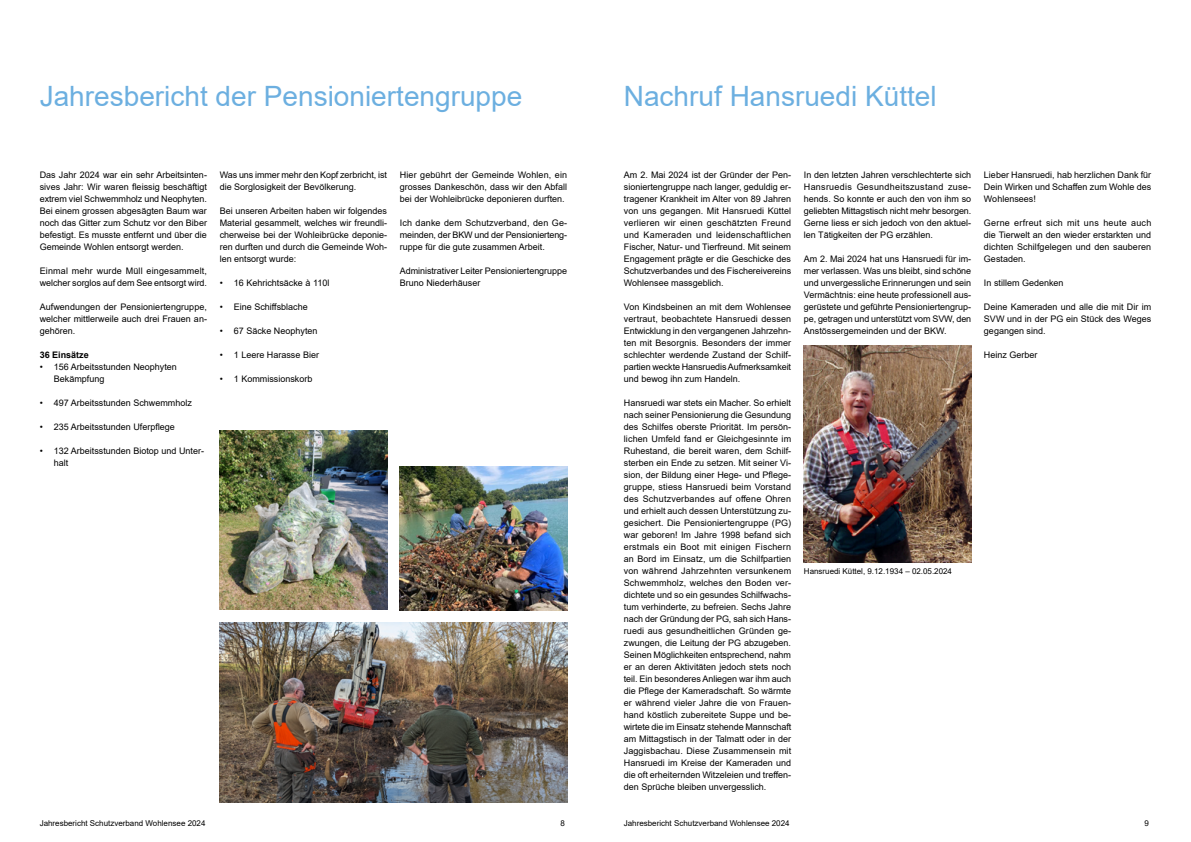
<style>
.page{position:relative;width:1191px;height:842px;background:#fff}
.page>*{position:absolute;margin:0;border:0;box-sizing:border-box;transform-origin:0 0}
.t1{font:28px "Arial";color:#6cafe0}
.t2{font:9px/12px "Arial";color:#000;text-align:justify}
.t3{font:700 9px "Arial";color:#000}
.t4{font:8px "Arial";color:#000}
</style>
<div class="page">
<img style="left:220px;top:430px;width:167px;height:180px">
<img style="left:220px;top:622px;width:347px;height:180px">
<img style="left:400px;top:466px;width:167px;height:144px">
<img style="left:804px;top:346px;width:167px;height:216px">
<h1 class="t1" style="left:40px;top:77px;width:484px">Jahresbericht der Pensioniertengruppe</h1>
<p class="t2" style="left:40px;top:169px;width:169px">Das Jahr 2024 war ein sehr Arbeitsinten&shy;sives Jahr: Wir waren fleissig beschäftigt extrem viel Schwemmholz und Neophyten.<br>Bei einem grossen abgesägten Baum war noch das Gitter zum Schutz vor den Biber befestigt. Es musste entfernt und über die Gemeinde Wohlen entsorgt werden.</p>
<p class="t2" style="left:40px;top:265px;width:169px">Einmal mehr wurde Müll eingesammelt, welcher sorglos auf dem See entsorgt wird.</p>
<p class="t2" style="left:40px;top:301px;width:169px">Aufwendungen der Pensioniertengruppe, welcher mittlerweile auch drei Frauen an&shy;gehören.</p>
<p class="t3" style="left:40px;top:348px;width:51px">36 Einsätze</p>
<p class="t2" style="left:54px;top:361px;width:128px;text-indent:-14px">• 156 Arbeitsstunden Neophyten -<br>Bekämpfung</p>
<p class="t2" style="left:40px;top:397px;width:154px">• 497 Arbeitsstunden Schwemmholz</p>
<p class="t2" style="left:40px;top:421px;width:137px">• 235 Arbeitsstunden Uferpflege</p>
<p class="t2" style="left:54px;top:445px;width:152px;text-indent:-14px">• 132 Arbeitsstunden Biotop und Unter&shy;halt</p>
<p class="t2" style="left:220px;top:169px;width:169px">Was uns immer mehr den Kopf zerbricht, ist die Sorglosigkeit der Bevölkerung.</p>
<p class="t2" style="left:220px;top:205px;width:169px">Bei unseren Arbeiten haben wir folgendes Material gesammelt, welches wir freundli&shy;cherweise bei der Wohleibrücke deponie&shy;ren durften und durch die Gemeinde Woh&shy;len entsorgt wurde:</p>
<p class="t2" style="left:220px;top:277px;width:111px">• 16 Kehrichtsäcke à 110l</p>
<p class="t2" style="left:220px;top:301px;width:90px">• Eine Schiffsblache</p>
<p class="t2" style="left:220px;top:325px;width:99px">• 67 Säcke Neophyten</p>
<p class="t2" style="left:220px;top:349px;width:101px">• 1 Leere Harasse Bier</p>
<p class="t2" style="left:220px;top:373px;width:94px">• 1 Kommissionskorb</p>
<p class="t2" style="left:400px;top:169px;width:169px">Hier gebührt der Gemeinde Wohlen, ein grosses Dankeschön, dass wir den Abfall bei der Wohleibrücke deponieren durften.</p>
<p class="t2" style="left:400px;top:217px;width:169px">Ich danke dem Schutzverband, den Ge&shy;meinden, der BKW und der Pensionierteng&shy;ruppe für die gute zusammen Arbeit.</p>
<p class="t2" style="left:400px;top:265px;width:169px">Administrativer Leiter Pensioniertengruppe<br>Bruno Niederhäuser</p>
<h1 class="t1" style="left:624px;top:77px;width:314px">Nachruf Hansruedi Küttel</h1>
<p class="t2" style="left:624px;top:169px;width:169px">Am 2. Mai 2024 ist der Gründer der Pen&shy;sioniertengruppe nach langer, geduldig er&shy;tragener Krankheit im Alter von 89 Jahren von uns gegangen. Mit Hansruedi Küttel verlieren wir einen geschätzten Freund und Kameraden und leidenschaftlichen Fischer, Natur- und Tierfreund. Mit seinem Engagement prägte er die Geschicke des Schutzverbandes und des Fischereivereins Wohlensee massgeblich.</p>
<p class="t2" style="left:624px;top:301px;width:169px">Von Kindsbeinen an mit dem Wohlensee vertraut, beobachtete Hansruedi dessen Entwicklung in den vergangenen Jahrzehn&shy;ten mit Besorgnis. Besonders der immer schlechter werdende Zustand der Schilf&shy;partien weckte Hansruedis Aufmerksamkeit und bewog ihn zum Handeln.</p>
<p class="t2" style="left:624px;top:397px;width:169px">Hansruedi war stets ein Macher. So erhielt nach seiner Pensionierung die Gesundung des Schilfes oberste Priorität. Im persön&shy;lichen Umfeld fand er Gleichgesinnte im Ruhestand, die bereit waren, dem Schilf&shy;sterben ein Ende zu setzen. Mit seiner Vi&shy;sion, der Bildung einer Hege- und Pflege&shy;gruppe, stiess Hansruedi beim Vorstand des Schutzverbandes auf offene Ohren und erhielt auch dessen Unterstützung zu&shy;gesichert. Die Pensioniertengruppe (PG) war geboren! Im Jahre 1998 befand sich erstmals ein Boot mit einigen Fischern an Bord im Einsatz, um die Schilfpartien von während Jahrzehnten versunkenem Schwemmholz, welches den Boden ver&shy;dichtete und so ein gesundes Schilfwachs&shy;tum verhinderte, zu befreien. Sechs Jahre nach der Gründung der PG, sah sich Hans&shy;ruedi aus gesundheitlichen Gründen ge&shy;zwungen, die Leitung der PG abzugeben.<br>Seinen Möglichkeiten entsprechend, nahm er an deren Aktivitäten jedoch stets noch teil. Ein besonderes Anliegen war ihm auch die Pflege der Kameradschaft. So wärmte er während vieler Jahre die von Frauen&shy;hand köstlich zubereitete Suppe und be&shy;wirtete die im Einsatz stehende Mannschaft am Mittagstisch in der Talmatt oder in der Jaggisbachau. Diese Zusammensein mit Hansruedi im Kreise der Kameraden und die oft erheiternden Witzeleien und treffen&shy;den Sprüche bleiben unvergesslich.</p>
<p class="t2" style="left:804px;top:169px;width:169px">In den letzten Jahren verschlechterte sich Hansruedis Gesundheitszustand zuse&shy;hends. So konnte er auch den von ihm so geliebten Mittagstisch nicht mehr besorgen.<br>Gerne liess er sich jedoch von den aktuel&shy;len Tätigkeiten der PG erzählen.</p>
<p class="t2" style="left:804px;top:253px;width:169px">Am 2. Mai 2024 hat uns Hansruedi für im&shy;mer verlassen. Was uns bleibt, sind schöne und unvergessliche Erinnerungen und sein Vermächtnis: eine heute professionell aus&shy;gerüstete und geführte Pensioniertengrup&shy;pe, getragen und unterstützt vom SVW, den Anstössergemeinden und der BKW.</p>
<p class="t4" style="left:804px;top:566px;width:150px">Hansruedi Küttel, 9.12.1934 – 02.05.2024</p>
<p class="t2" style="left:984px;top:169px;width:169px">Lieber Hansruedi, hab herzlichen Dank für Dein Wirken und Schaffen zum Wohle des Wohlensees!</p>
<p class="t2" style="left:984px;top:217px;width:169px">Gerne erfreut sich mit uns heute auch die Tierwelt an den wieder erstarkten und dichten Schilfgelegen und den sauberen Gestaden.</p>
<p class="t2" style="left:984px;top:277px;width:81px">In stillem Gedenken</p>
<p class="t2" style="left:984px;top:301px;width:169px">Deine Kameraden und alle die mit Dir im SVW und in der PG ein Stück des Weges gegangen sind.</p>
<p class="t2" style="left:984px;top:349px;width:55px">Heinz Gerber</p>
<p class="t4" style="left:40px;top:818px;width:167px">Jahresbericht Schutzverband Wohlensee 2024</p>
<p class="t4" style="left:560px;top:818px;width:6px">8</p>
<p class="t4" style="left:624px;top:818px;width:167px">Jahresbericht Schutzverband Wohlensee 2024</p>
<p class="t4" style="left:1144px;top:818px;width:6px">9</p>
</div>
